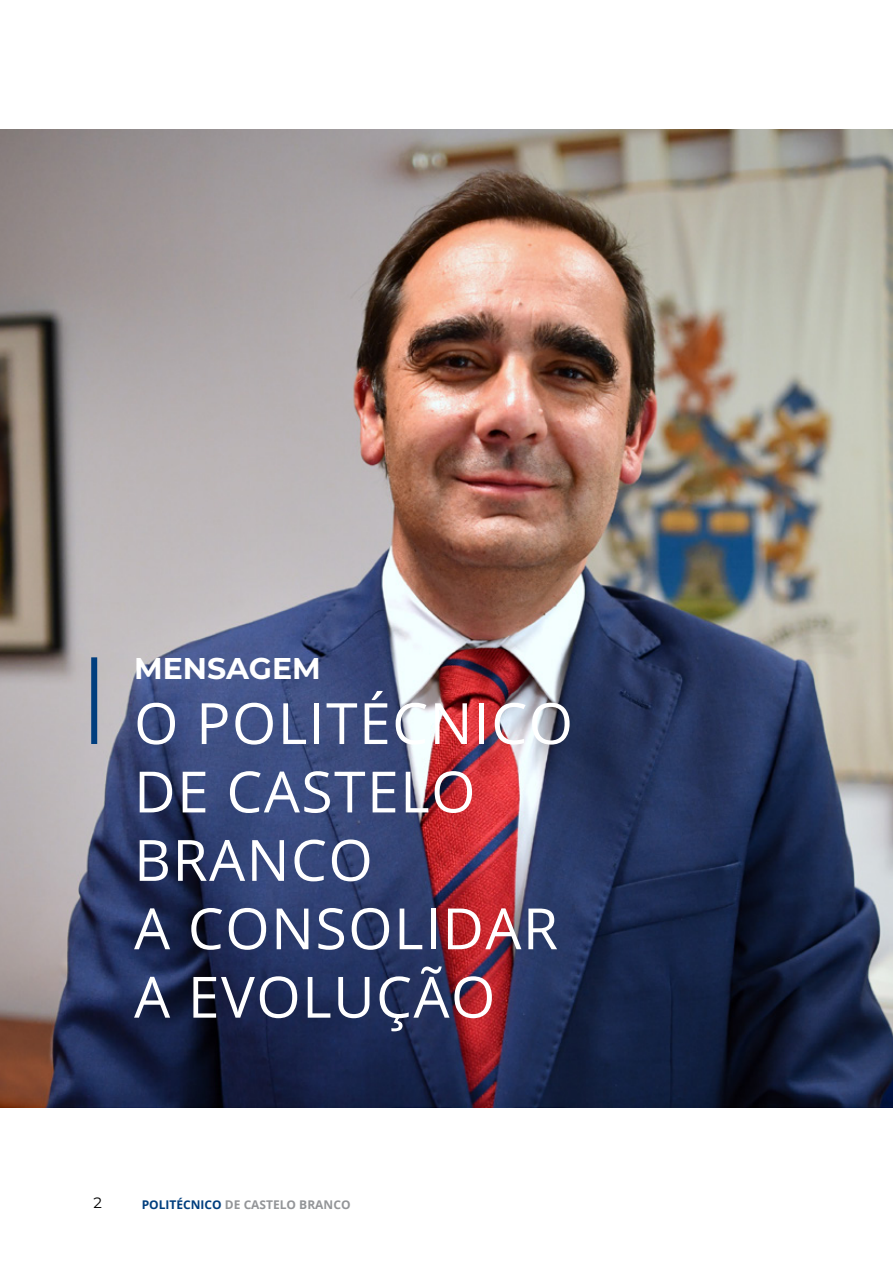
<style>
.page{position:relative;width:893px;height:1263px;background:#fff}
.page>*{position:absolute;margin:0;border:0;box-sizing:border-box;transform-origin:0 0}
.t1{font:57px/68.4px "Open Sans";letter-spacing:.025em;color:#fff}
.t2{font:700 30px "Montserrat";color:#fff}
.t3{font:15px "Montserrat";color:#000}
.t4{font:700 12px "Open Sans";color:#939598}
.s1{color:#003e7e}
</style>
<div class="page">
<img style="left:0;top:129px;width:893px;height:979px">
<div style="left:91px;top:657px;width:6px;height:87px;background:#003e7e"></div>
<p class="t2" style="left:134px;top:647px;width:188px">MENSAGEM</p>
<p class="t1" style="left:134px;top:688px;width:440px">O POLITÉCNICO<br>DE CASTELO<br>BRANCO<br>A CONSOLIDAR<br>A EVOLUÇÃO</p>
<p class="t3" style="left:94px;top:1192px;width:10px">2</p>
<p class="t4" style="left:142px;top:1196px;width:210px"><span class="s1">POLITÉCNICO</span> DE CASTELO BRANCO</p>
</div>
